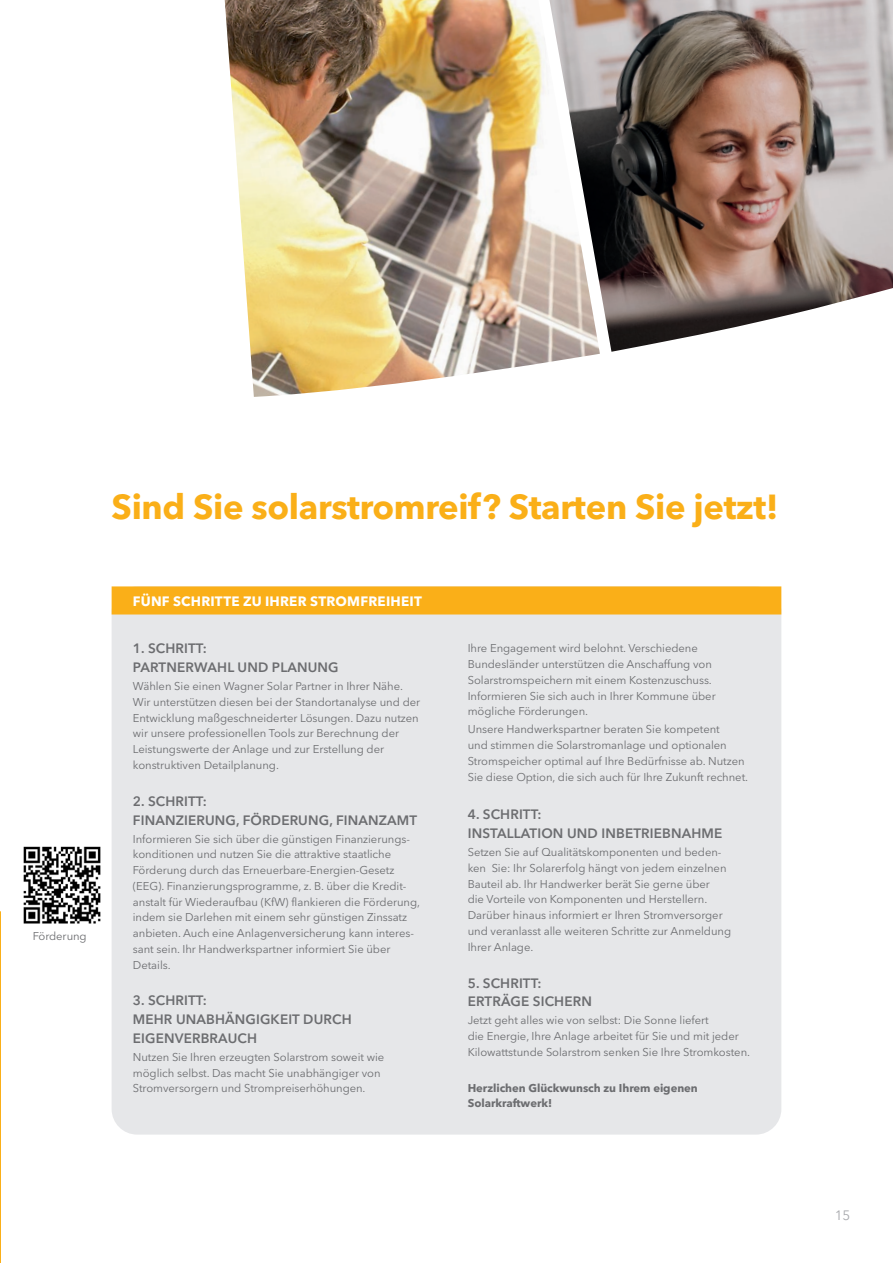
<style>
.page{position:relative;width:893px;height:1263px;background:#fff}
.page>*{position:absolute;margin:0;border:0;box-sizing:border-box;transform-origin:0 0}
.t1{font:700 34.5px "Avenir Next LT Pro";letter-spacing:-.01em;color:#faaf18}
.t2{font:600 13.5px/18.9px "Avenir Next LT Pro";letter-spacing:.01em;color:#6c6d70}
.t3{font:700 13.5px "Avenir Next LT Pro";letter-spacing:.015em;color:#fff}
.t4{font:13.5px "Avenir Next LT Pro";color:#a8a9ad}
.t5{font:11.25px/15.8px "Avenir Next LT Pro";letter-spacing:-.005em;color:#6c6d70}
.t6{font:700 11.25px/15.8px "Avenir Next LT Pro";letter-spacing:-.005em;color:#6c6d70}
</style>
<div class="page">
<svg style="left:0;top:911px;width:1px;height:352px"></svg>
<img style="left:600px;top:0;width:293px;height:352px">
<div style="left:112px;top:586px;width:669px;height:548px;background:#e6e7e9;border-radius:26px"></div>
<div style="left:112px;top:586px;width:669px;height:28px;background:#faaf18"></div>
<img style="left:225px;top:0;width:375px;height:397px">
<img style="left:23px;top:846px;width:78px;height:78px">
<p class="t5" style="left:33px;top:928px;width:55px">Förderung</p>
<h1 class="t1" style="left:112px;top:486px;width:668px">Sind Sie solarstromreif? Starten Sie jetzt!</h1>
<p class="t3" style="left:133px;top:593px;width:290px">FÜNF SCHRITTE ZU IHRER STROMFREIHEIT</p>
<p class="t2" style="left:133px;top:639px;width:207px">1. SCHRITT:<br>PARTNERWAHL UND PLANUNG</p>
<p class="t5" style="left:133px;top:678px;width:289px">Wählen Sie einen Wagner Solar Partner in Ihrer Nähe.<br>Wir unterstützen diesen bei der Standortanalyse und der Entwicklung maßgeschneiderter Lösungen. Dazu nutzen wir unsere professionellen Tools zur Berechnung der Leistungswerte der Anlage und zur Erstellung der konstruktiven Detailplanung.</p>
<p class="t2" style="left:133px;top:791px;width:286px">2. SCHRITT:<br>FINANZIERUNG, FÖRDERUNG, FINANZAMT</p>
<p class="t5" style="left:133px;top:831px;width:289px">Informieren Sie sich über die günstigen Finanzierungs&shy;konditionen und nutzen Sie die attraktive staatliche Förderung durch das Erneuerbare-Energien-Gesetz (EEG). Finanzierungsprogramme, z. B. über die Kredit&shy;anstalt für Wiederaufbau (KfW) flankieren die Förderung, indem sie Darlehen mit einem sehr günstigen Zinssatz anbieten. Auch eine Anlagenversicherung kann interes&shy;sant sein. Ihr Handwerkspartner informiert Sie über Details.</p>
<p class="t2" style="left:133px;top:991px;width:220px">3. SCHRITT:<br>MEHR UNABHÄNGIGKEIT DURCH<br>EIGENVERBRAUCH</p>
<p class="t5" style="left:133px;top:1049px;width:253px">Nutzen Sie Ihren erzeugten Solarstrom soweit wie möglich selbst. Das macht Sie unabhängiger von<br>Stromversorgern und Strompreiserhöhungen.</p>
<p class="t5" style="left:468px;top:640px;width:249px">Ihre Engagement wird belohnt. Verschiedene Bundesländer unterstützen die Anschaffung von Solarstromspeichern mit einem Kostenzuschuss.<br>Informieren Sie sich auch in Ihrer Kommune über mögliche Förderungen.</p>
<p class="t5" style="left:468px;top:721px;width:282px">Unsere Handwerkspartner beraten Sie kompetent<br>und stimmen die Solarstromanlage und optionalen Stromspeicher optimal auf Ihre Bedürfnisse ab. Nutzen Sie diese Option, die sich auch für Ihre Zukunft rechnet.</p>
<p class="t2" style="left:468px;top:805px;width:256px">4. SCHRITT:<br>INSTALLATION UND INBETRIEBNAHME</p>
<p class="t5" style="left:468px;top:844px;width:265px">Setzen Sie auf Qualitätskomponenten und beden&shy;ken Sie: Ihr Solarerfolg hängt von jedem einzelnen Bauteil ab. Ihr Handwerker berät Sie gerne über<br>die Vorteile von Komponenten und Herstellern.<br>Darüber hinaus informiert er Ihren Stromversorger und veranlasst alle weiteren Schritte zur Anmeldung Ihrer Anlage.</p>
<p class="t2" style="left:468px;top:973px;width:126px">5. SCHRITT:<br>ERTRÄGE SICHERN</p>
<p class="t5" style="left:468px;top:1012px;width:284px">Jetzt geht alles wie von selbst: Die Sonne liefert<br>die Energie, Ihre Anlage arbeitet für Sie und mit jeder<br>Kilowattstunde Solarstrom senken Sie Ihre Stromkosten.</p>
<p class="t6" style="left:468px;top:1079px;width:232px">Herzlichen Glückwunsch zu Ihrem eigenen<br>Solarkraftwerk!</p>
<p class="t4" style="left:835px;top:1208px;width:17px">15</p>
</div>
